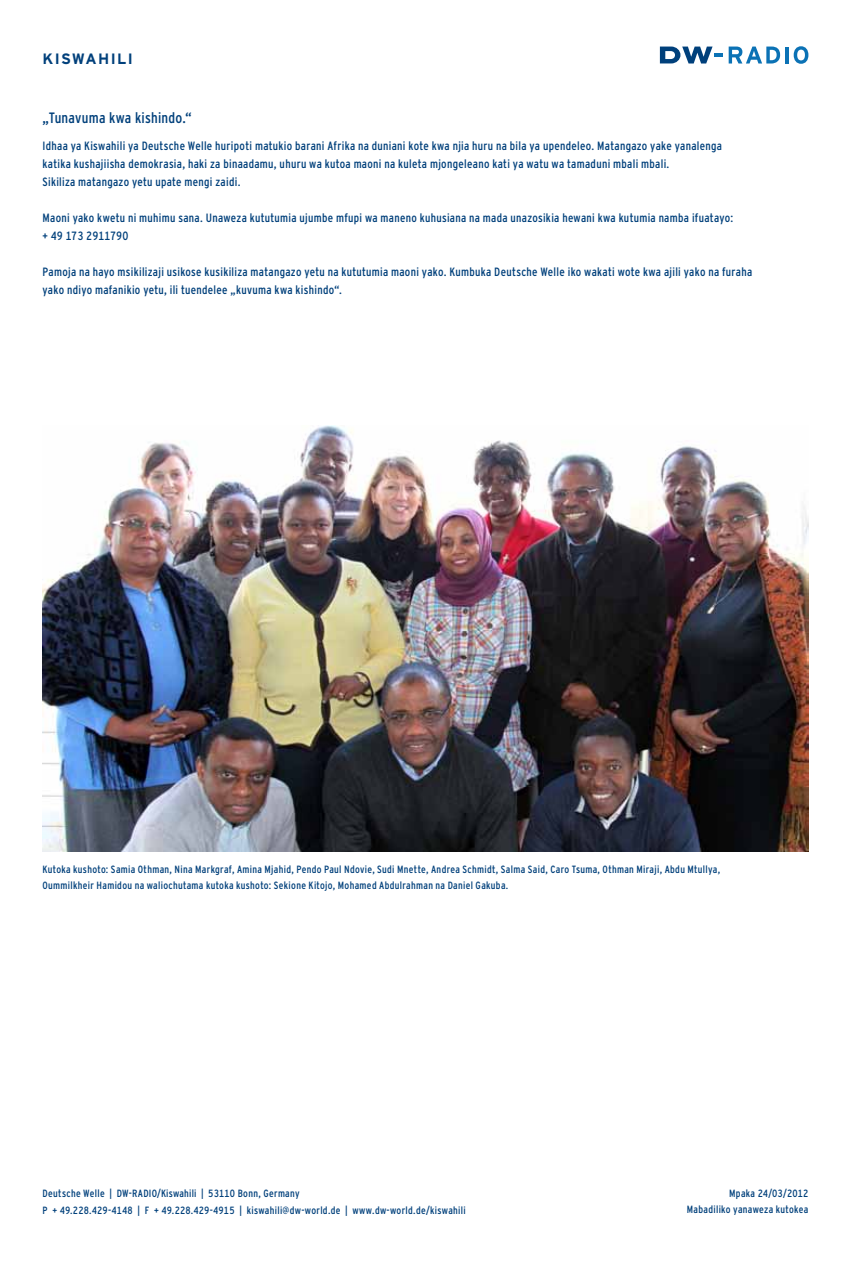
<style>
.page{position:relative;width:851px;height:1263px;background:#fff}
.page>*{position:absolute;margin:0;border:0;box-sizing:border-box;transform-origin:0 0}
.t1{font:condensed 15px "Interstate DW Line";letter-spacing:.015em;color:#00407b}
.t2{font:700 15px "Interstate DW";letter-spacing:.09em;color:#00407b}
.t3{font:condensed 12px/18px "Interstate DW Line";letter-spacing:.025em;color:#00407b}
.t4{font:condensed 10.5px/16.5px "Interstate DW Line";letter-spacing:.03em;color:#00407b}
</style>
<div class="page">
<svg style="left:659px;top:47px;width:121px;height:17px"></svg>
<svg style="left:793px;top:46px;width:15px;height:18px"></svg>
<svg style="left:785px;top:47px;width:3px;height:17px"></svg>
<img style="left:43px;top:425px;width:765px;height:426px">
<p class="t2" style="left:43px;top:50px;width:92px">KISWAHILI</p>
<p class="t1" style="left:43px;top:109px;width:151px">„Tunavuma kwa kishindo.“</p>
<p class="t3" style="left:43px;top:136px;width:681px">Idhaa ya Kiswahili ya Deutsche Welle huripoti matukio barani Afrika na duniani kote kwa njia huru na bila ya upendeleo. Matangazo yake yanalenga katika kushajiisha demokrasia, haki za binaadamu, uhuru wa kutoa maoni na kuleta mjongeleano kati ya watu wa tamaduni mbali mbali.<br>Sikiliza matangazo yetu upate mengi zaidi.</p>
<p class="t3" style="left:43px;top:208px;width:692px">Maoni yako kwetu ni muhimu sana. Unaweza kututumia ujumbe mfupi wa maneno kuhusiana na mada unazosikia hewani kwa kutumia namba ifuatayo: + 49 173 2911790</p>
<p class="t3" style="left:43px;top:262px;width:711px">Pamoja na hayo msikilizaji usikose kusikiliza matangazo yetu na kututumia maoni yako. Kumbuka Deutsche Welle iko wakati wote kwa ajili yako na furaha yako ndiyo mafanikio yetu, ili tuendelee „kuvuma kwa kishindo“.</p>
<p class="t4" style="left:43px;top:861px;width:679px">Kutoka kushoto: Samia Othman, Nina Markgraf, Amina Mjahid, Pendo Paul Ndovie, Sudi Mnette, Andrea Schmidt, Salma Said, Caro Tsuma, Othman Miraji, Abdu Mtullya,<br>Oummilkheir Hamidou na waliochutama kutoka kushoto: Sekione Kitojo, Mohamed Abdulrahman na Daniel Gakuba.</p>
<p class="t4" style="left:43px;top:1185px;width:424px">Deutsche Welle | DW-RADIO/Kiswahili | 53110 Bonn, Germany<br>P + 49.228.429-4148 | F + 49.228.429-4915 | kiswahili@dw-world.de | www.dw-world.de/kiswahili</p>
<p class="t4" style="left:686px;top:1185px;width:123px;text-align:right">Mpaka 24/03/2012<br>Mabadiliko yanaweza kutokea</p>
</div>
